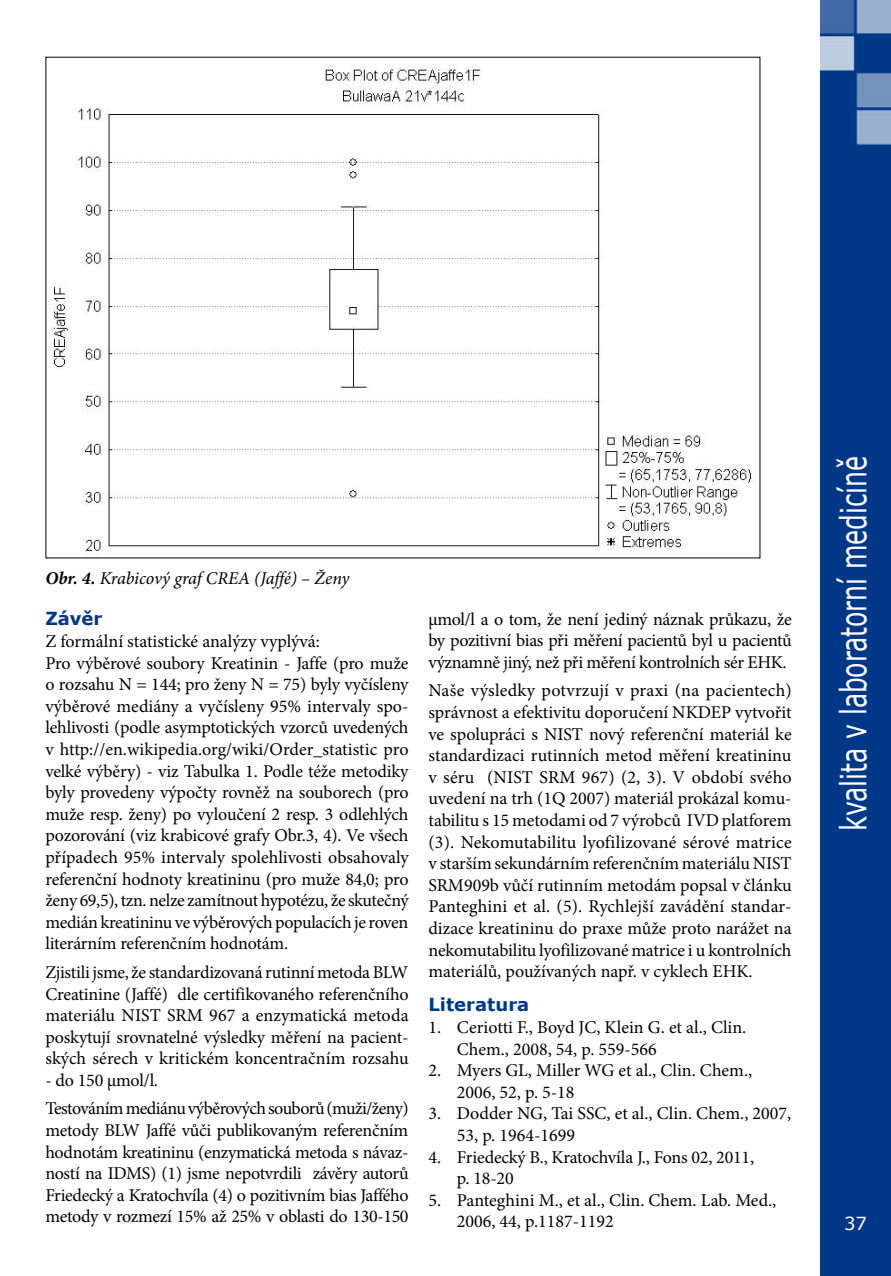
<style>
.page{position:relative;width:891px;height:1276px;background:#fff}
.page>*{position:absolute;margin:0;border:0;box-sizing:border-box;transform-origin:0 0}
.t1{font:36px "Verdana";color:#fff;scale:.7 1}
.t2{font:18px/21.6px "Minion Pro";letter-spacing:-.01em;color:#000}
.t3{font:18px/28.4px "Minion Pro";letter-spacing:-.03em;color:#000}
.t4{font:italic 18px "Minion Pro";letter-spacing:-.01em;color:#000}
.t5{font:700 18px "Verdana";color:#003888}
.t6{font:18px "Verdana";color:#fff}
.s1{font-weight:700}
</style>
<div class="page">
<div style="left:820px;top:0;width:70px;height:1276px;background:#003888"></div>
<img style="left:52px;top:64px;width:705px;height:488px">
<p class="t4" style="left:45px;top:566px;width:305px"><span class="s1">Obr. 4.</span> Krabicový graf CREA (Jaffé) – Ženy</p>
<p class="t5" style="left:45px;top:607px;width:59px">Závěr</p>
<p class="t2" style="left:45px;top:630px;width:365px">Z formální statistické analýzy vyplývá:<br>Pro výběrové soubory Kreatinin - Jaffe (pro muže o rozsahu N = 144; pro ženy N = 75) byly vyčísleny výběrové mediány a vyčísleny 95% intervaly spo&shy;lehlivosti (podle asymptotických vzorců uvedených v http://en.wikipedia.org/wiki/Order_statistic pro velké výběry) - viz Tabulka 1. Podle téže metodiky byly provedeny výpočty rovněž na souborech (pro muže resp. ženy) po vyloučení 2 resp. 3 odlehlých pozorování (viz krabicové grafy Obr.3, 4). Ve všech případech 95% intervaly spolehlivosti obsahovaly referenční hodnoty kreatininu (pro muže 84,0; pro ženy 69,5), tzn. nelze zamítnout hypotézu, že skutečný medián kreatininu ve výběrových populacích je roven literárním referenčním hodnotám.</p>
<p class="t2" style="left:45px;top:961px;width:364px;text-align:justify">Zjistili jsme, že standardizovaná rutinní metoda BLW Creatinine (Jaffé) dle certifikovaného referenčního materiálu NIST SRM 967 a enzymatická metoda poskytují srovnatelné výsledky měření na pacient&shy;ských sérech v kritickém koncentračním rozsahu</p>
<p class="t3" style="left:45px;top:1066px;width:364px">- do 150 µmol/l.<br>Testováním mediánu výběrových souborů (muži/ženy)</p>
<p class="t2" style="left:45px;top:1119px;width:364px;text-align:justify">metody BLW Jaffé vůči publikovaným referenčním hodnotám kreatininu (enzymatická metoda s návaz&shy;ností na IDMS) (1) jsme nepotvrdili závěry autorů Friedecký a Kratochvíla (4) o pozitivním bias Jaffého metody v rozmezí 15% až 25% v oblasti do 130-150</p>
<p class="t2" style="left:428px;top:608px;width:364px;text-align:justify">µmol/l a o tom, že není jediný náznak průkazu, že by pozitivní bias při měření pacientů byl u pacientů významně jiný, než při měření kontrolních sér EHK.</p>
<p class="t2" style="left:428px;top:680px;width:364px;text-align:justify">Naše výsledky potvrzují v praxi (na pacientech) správnost a efektivitu doporučení NKDEP vytvořit ve spolupráci s NIST nový referenční materiál ke standardizaci rutinních metod měření kreatininu v séru (NIST SRM 967) (2, 3). V období svého uvedení na trh (1Q 2007) materiál prokázal komu&shy;tabilitu s 15 metodami od 7 výrobců IVD platforem (3). Nekomutabilitu lyofilizované sérové matrice v starším sekundárním referenčním materiálu NIST SRM909b vůčí rutinním metodám popsal v článku Panteghini et al. (5). Rychlejší zavádění standar&shy;dizace kreatininu do praxe může proto narážet na nekomutabilitu lyofilizované matrice i u kontrolních materiálů, používaných např. v cyklech EHK.</p>
<p class="t5" style="left:428px;top:993px;width:102px">Literatura</p>
<p class="t2" style="left:456px;top:1016px;width:291px;text-indent:-28px">1. Ceriotti F., Boyd JC, Klein G. et al., Clin.<br>Chem., 2008, 54, p. 559-566</p>
<p class="t2" style="left:456px;top:1059px;width:297px;text-indent:-28px">2. Myers GL, Miller WG et al., Clin. Chem.,<br>2006, 52, p. 5-18</p>
<p class="t2" style="left:456px;top:1103px;width:336px;text-indent:-28px">3. Dodder NG, Tai SSC, et al., Clin. Chem., 2007,<br>53, p. 1964-1699</p>
<p class="t2" style="left:456px;top:1146px;width:299px;text-indent:-28px">4. Friedecký B., Kratochvíla J., Fons 02, 2011, p. 18-20</p>
<p class="t2" style="left:456px;top:1189px;width:321px;text-indent:-28px">5. Panteghini M., et al., Clin. Chem. Lab. Med.,<br>2006, 44, p.1187-1192</p>
<h1 class="t1" style="left:830px;top:831px;width:538px;rotate:-90deg">kvalita v laboratorní medicíně</h1>
<p class="t6" style="left:843px;top:1211px;width:24px">37</p>
</div>
